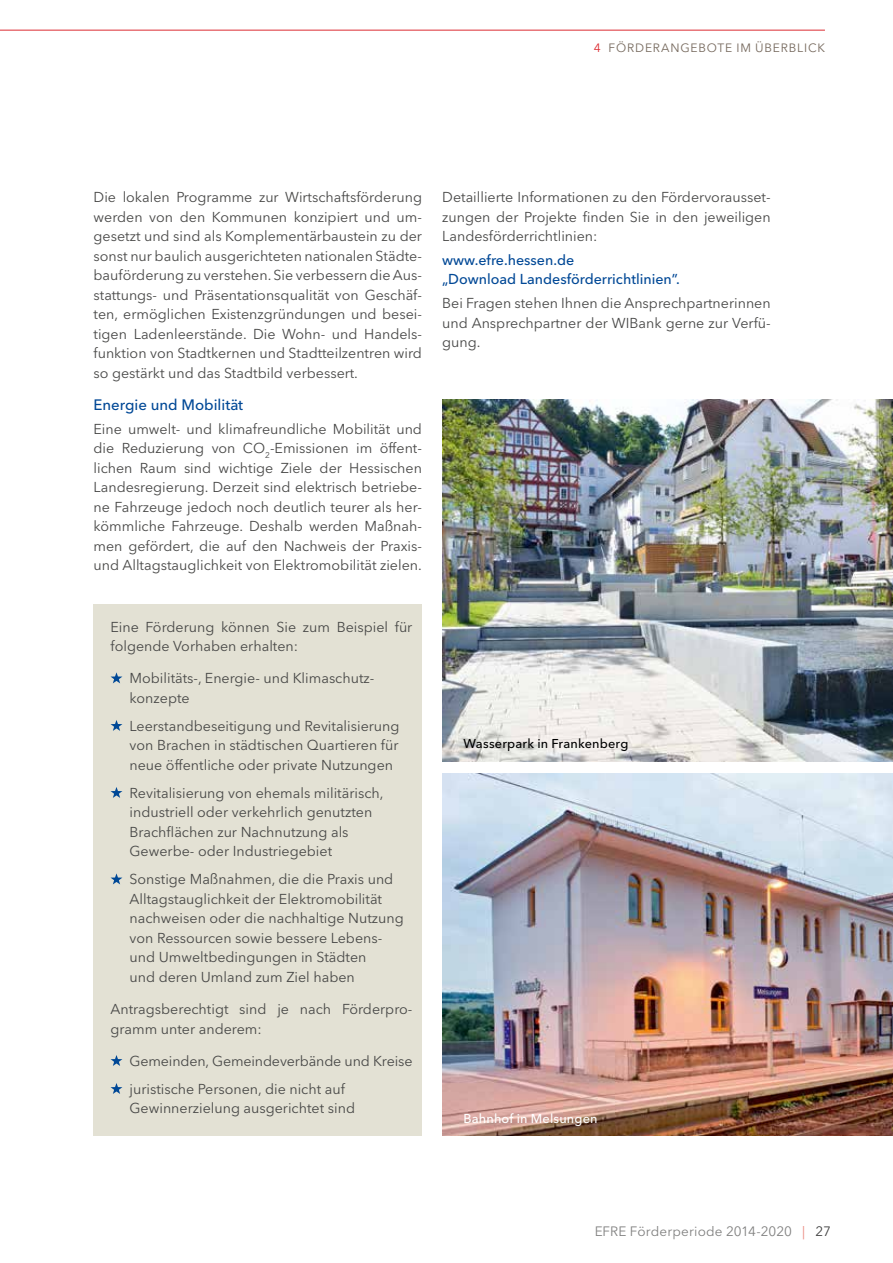
<style>
.page{position:relative;width:893px;height:1263px;background:#fff}
.page>*{position:absolute;margin:0;border:0;box-sizing:border-box;transform-origin:0 0}
.t1{font:500 15px "Avenir Next LT Pro";color:#004896}
.t2{font:14.25px/19.5px "Avenir Next LT Pro";color:#484847}
.t3{font:500 14.25px/19.5px "Avenir Next LT Pro";color:#004896}
.t4{font:13.5px "Avenir Next LT Pro";letter-spacing:.005em;color:#565655}
.t5{font:500 12.75px "Avenir Next LT Pro";letter-spacing:.01em;color:#000}
.t6{font:500 12.75px "Avenir Next LT Pro";letter-spacing:.01em;color:#fff}
.t7{font:12px "Avenir Next LT Pro";letter-spacing:.07em;color:#75685c}
.s1{color:#dc2c32}
.s2{color:#e35f53}
.s3{color:#000}
</style>
<div class="page">
<hr style="left:0;top:30px;width:825px;height:1px;background:#dc2c32">
<img style="left:442px;top:774px;width:451px;height:361px">
<img style="left:442px;top:400px;width:451px;height:361px">
<div style="left:94px;top:604px;width:328px;height:531px;background:#e3e1d4"></div>
<svg style="left:111px;top:672px;width:11px;height:11px"></svg>
<svg style="left:111px;top:720px;width:11px;height:11px"></svg>
<svg style="left:111px;top:787px;width:11px;height:11px"></svg>
<svg style="left:111px;top:873px;width:11px;height:11px"></svg>
<svg style="left:111px;top:1055px;width:11px;height:11px"></svg>
<svg style="left:111px;top:1083px;width:11px;height:11px"></svg>
<p class="t7" style="left:594px;top:40px;width:43px"><span class="s1">4</span> Fördera</p>
<p class="t7" style="left:670px;top:40px;width:20px">ngeb</p>
<p class="t7" style="left:707px;top:40px;width:67px">ote im Überblick</p>
<p class="t2" style="left:94px;top:187px;width:330px;text-align:justify">Die lokalen Programme zur Wirtschaftsförderung werden von den Kommunen konzipiert und um&shy;gesetzt und sind als Komplementärbaustein zu der sonst nur baulich ausgerichteten nationalen Städte&shy;bauförderung zu verstehen. Sie verbessern die Aus&shy;stattungs- und Präsentationsqualität von Geschäf&shy;ten, ermöglichen Existenzgründungen und besei&shy;tigen Ladenleerstände. Die Wohn- und Handels&shy;funktion von Stadtkernen und Stadtteilzentren wird so gestärkt und das Stadtbild verbessert.</p>
<p class="t1" style="left:94px;top:396px;width:151px">Energie und Mobilität</p>
<p class="t2" style="left:94px;top:419px;width:330px;text-align:justify">Eine umwelt- und klimafreundliche Mobilität und die Reduzierung von CO<sub>2</sub>-Emissionen im öffent&shy;lichen Raum sind wichtige Ziele der Hessischen Landesregierung. Derzeit sind elektrisch betriebe&shy;ne Fahrzeuge jedoch noch deutlich teurer als her&shy;kömmliche Fahrzeuge. Deshalb werden Maßnah&shy;men gefördert, die auf den Nachweis der Praxis&shy;und Alltagstauglichkeit von Elektromobilität zielen.</p>
<p class="t2" style="left:111px;top:617px;width:303px">Eine Förderung können Sie zum Beispiel für folgende Vorhaben erhalten:</p>
<p class="t2" style="left:130px;top:669px;width:246px">Mobilitäts-, Energie- und Klimaschutz&shy;konzepte</p>
<p class="t2" style="left:130px;top:716px;width:271px;text-align:justify">Leerstandbeseitigung und Revitalisierung von Brachen in städtischen Quartieren für neue öffentliche oder private N utzungen</p>
<p class="t2" style="left:130px;top:783px;width:255px">Revitalisierung von ehemals militärisch, industriell oder verkehrlich genutzten Brachflächen zur Nachnutzung als Gewerbe- oder Industriegebiet</p>
<p class="t2" style="left:130px;top:870px;width:276px">Sonstige Maßnahmen, die die Praxis und Alltagstauglichkeit der Elektromobilität nachweisen oder die nachhaltige N utzung von Ressourcen sowie bessere Lebens&shy;und Umweltbedingungen in Städten<br>und deren Umland zum Ziel haben</p>
<p class="t2" style="left:111px;top:999px;width:303px">Antragsberechtigt sind je nach Förderpro&shy;gramm unter anderem:</p>
<p class="t2" style="left:130px;top:1047px;width:284px;line-height:28px">Gemeinden, Gemeindeverbände und Kreise juristische Personen, die nicht auf</p>
<p class="t2" style="left:130px;top:1099px;width:227px">Gewinnerzielung ausgerichtet sind</p>
<p class="t2" style="left:442px;top:187px;width:330px;text-align:justify">Detaillierte Informationen zu den Fördervorausset&shy;zungen der Projekte finden Sie in den jeweiligen Landesförderrichtlinien:</p>
<p class="t3" style="left:442px;top:250px;width:239px">www.efre.hessen.de<br>„Download Landesförderrichtlinien”.</p>
<p class="t2" style="left:442px;top:293px;width:330px;text-align:justify">Bei Fragen stehen Ihnen die Ansprechpartnerinnen und Ansprechpartner der WIBank gerne zur Verfü&shy;gung.</p>
<p class="t5" style="left:463px;top:736px;width:166px">Wasserpark in Frankenberg</p>
<p class="t6" style="left:463px;top:1110px;width:136px">Bahnhof in Melsungen</p>
<p class="t4" style="left:594px;top:1223px;width:238px">EFRE Förderperiode 2014-2020 <span class="s2">|</span> <span class="s3">27</span></p>
</div>
